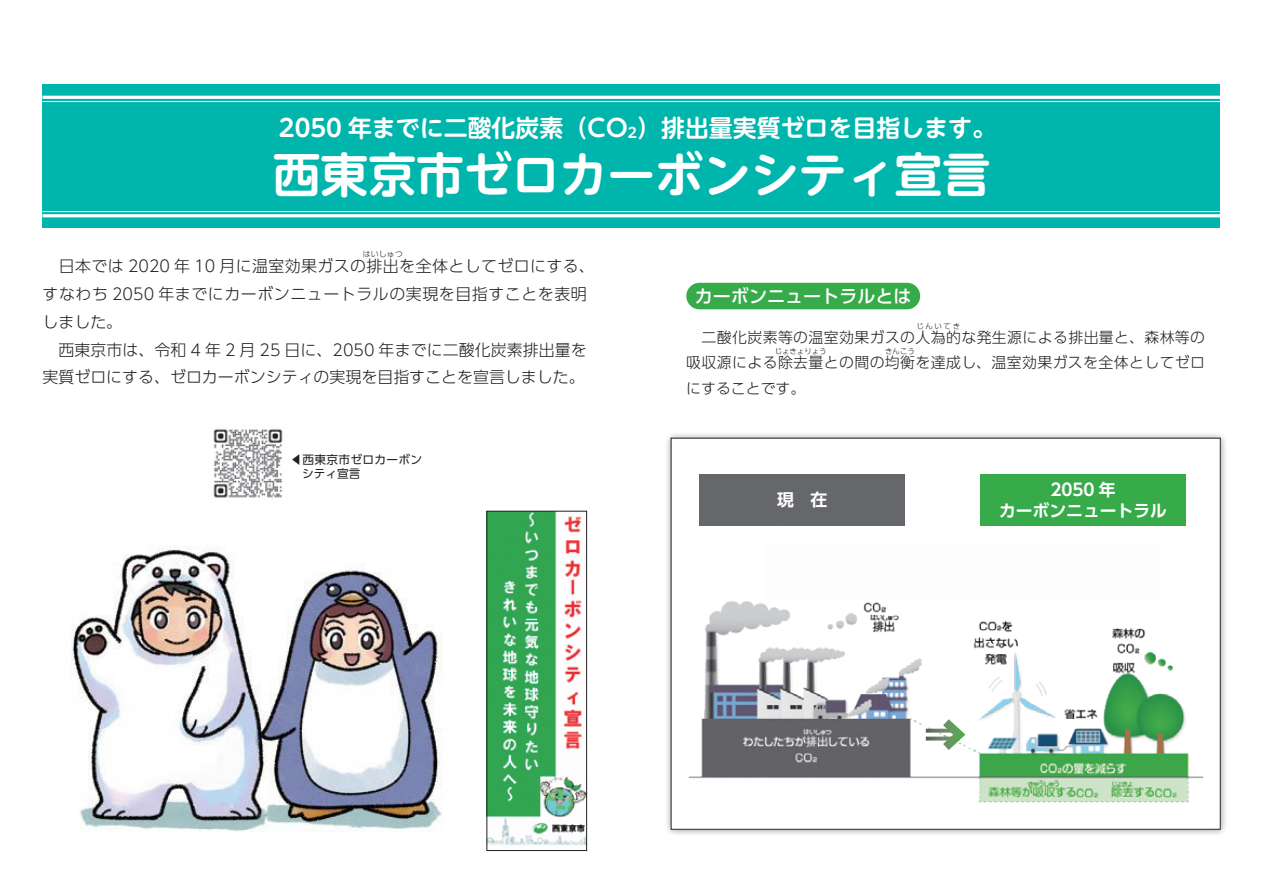
<style>
.page{position:relative;width:1263px;height:893px;background:#fff}
.page>*{position:absolute;margin:0;border:0;box-sizing:border-box;transform-origin:0 0}
.t1{font:700 47.85px "UD Shin M Go Pr 6 N De";color:#fff}
.t2{font:700 23.85px "UD Shin M Go Pr 6 N De";color:#fff}
.t3{font:500 18px "UD Shin Go Pr 6 N";color:#fff}
.t4{font:700 16.8px "UD Shin Go Pr 6 N De";color:#fff}
.t5{font:300 15.9px/27.9px "UD Shin Go Pr 6 N";letter-spacing:.005em;color:#231f20}
.t6{font:300 15.9px "UD Shin Go Pr 6 N";letter-spacing:.025em;color:#231f20}
.t7{font:300 14.85px "UD Shin Go Pr 6 N";letter-spacing:.025em;color:#231f20}
.t8{font:300 14.85px "UD Shin Go Pr 6 N";color:#231f20}
.t9{font:11.7px/13.8px "UD Shin Go Pr 6 N";letter-spacing:.025em;color:#231f20}
.t10{font:300 7.95px "UD Shin Go Pr 6 N";color:#231f20}
.t11{font:300 7.5px "UD Shin Go Pr 6 N";letter-spacing:.015em;color:#231f20}
.s1{font-size:13.95px}
</style>
<div class="page">
<div style="left:43px;top:85px;width:1177px;height:143px;background:#00b5ac"></div>
<hr style="left:43px;top:96px;width:1177px;height:3px;background:#fff">
<hr style="left:43px;top:101px;width:1177px;height:1px;background:#fff">
<hr style="left:43px;top:211px;width:1177px;height:1px;background:#fff">
<hr style="left:43px;top:214px;width:1177px;height:3px;background:#fff">
<div style="left:663px;top:431px;width:565px;height:406px;background:#231f20;opacity:.5"></div>
<div style="left:671px;top:438px;width:549px;height:391px;background:#fff"></div>
<img style="left:688px;top:601px;width:516px;height:202px">
<img style="left:489px;top:513px;width:96px;height:333px">
<div style="left:487px;top:511px;width:100px;height:340px;border:1px solid #231f20"></div>
<svg style="left:926px;top:729px;width:8px;height:4px"></svg>
<hr style="left:926px;top:737px;width:33px;height:3px;background:#fff">
<svg style="left:934px;top:710px;width:37px;height:49px"></svg>
<img style="left:71px;top:546px;width:371px;height:286px">
<img style="left:213px;top:429px;width:70px;height:69px">
<div style="left:686px;top:283px;width:234px;height:26px;background:#37aa49;border-radius:13px"></div>
<div style="left:980px;top:474px;width:206px;height:52px;background:#37aa49"></div>
<div style="left:699px;top:474px;width:206px;height:52px;background:#66676a"></div>
<h2 class="t2" style="left:279px;top:108px;width:718px">2050 年までに二酸化炭素（CO ）<span class="s1">2</span> 排出量実質ゼロを目指します。</h2>
<h1 class="t1" style="left:273px;top:133px;width:719px">西東京市ゼロカーボンシティ宣言</h1>
<p class="t10" style="left:363px;top:247px;width:41px">はいしゅつ</p>
<p class="t5" style="left:43px;top:279px;width:546px">すなわち 2050 年までにカーボンニュートラルの実現を目指すことを表明しました。<br>　西東京市は、令和 4 年 2 月 25 日に、2050 年までに二酸化炭素排出量を実質ゼロにする、ゼロカーボンシティの実現を目指すことを宣言しました。</p>
<p class="t6" style="left:43px;top:253px;width:554px">　日本では 2020 年 10 月に温室効果ガスの排出を全体としてゼロにする、</p>
<p class="t9" style="left:302px;top:453px;width:122px;text-indent:-12px">◀西東京市ゼロカーボンシティ宣言</p>
<p class="t3" style="left:695px;top:281px;width:218px">カーボンニュートラルとは</p>
<p class="t7" style="left:686px;top:325px;width:520px">　二酸化炭素等の温室効果ガスの人為的な発生源による排出量と、森林等の</p>
<p class="t11" style="left:916px;top:320px;width:45px">じんいてき</p>
<p class="t7" style="left:686px;top:350px;width:520px">吸収源による除去量との間の均衡を達成し、温室効果ガスを全体としてゼロ</p>
<p class="t11" style="left:775px;top:345px;width:54px">じょきょりょう</p>
<p class="t11" style="left:885px;top:345px;width:32px">きんこう</p>
<p class="t8" style="left:686px;top:376px;width:121px">にすることです。</p>
<p class="t4" style="left:777px;top:486px;width:52px">現　在</p>
<p class="t4" style="left:1050px;top:476px;width:67px">2050 年</p>
<p class="t4" style="left:999px;top:497px;width:170px">カーボンニュートラル</p>
</div>
